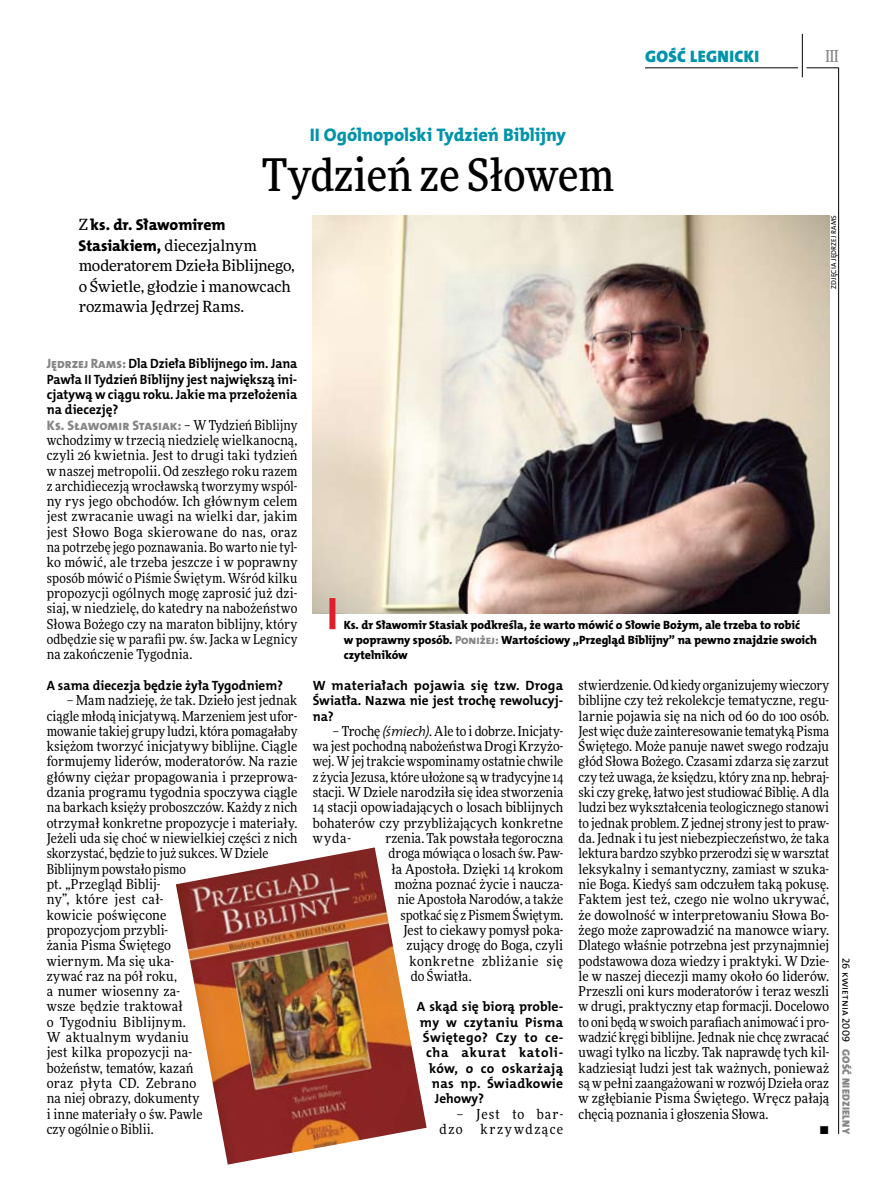
<style>
.page{position:relative;width:893px;height:1191px;background:#fff}
.page>*{position:absolute;margin:0;border:0;box-sizing:border-box;transform-origin:0 0}
.t1{font:500 45px "Freeday Narrow";color:#000}
.t2{font:18.3px "The Mix HP8 Ex Bld";color:#0093aa}
.t3{font:16.65px "The Mix HP9 Blk";letter-spacing:.02em;color:#0093aa}
.t4{font:500 16.5px "Freeday Narrow";color:#858486;scale:.9 1}
.t5{font:15.75px "The Mix HP8 Ex Bld";letter-spacing:-.005em;color:#000}
.t6{font:15.45px/20.4px "Freeday News";letter-spacing:-.01em;color:#000}
.t7{font:13.65px/15.3px "Freeday Narrow News";letter-spacing:.005em;color:#000;text-align:justify}
.t8{font:13.65px "The Mix HP8 Ex Bld";letter-spacing:.005em;color:#858486}
.t9{font:13.65px "Freeday Narrow News";letter-spacing:.035em;color:#000}
.t10{font:13.65px/15.3px "Freeday Narrow News";letter-spacing:.07em;color:#000}
.t11{font:13.65px "Freeday Narrow News";letter-spacing:.1em;color:#000}
.t12{font:13.5px/15.3px "The Mix HP7 Bld";color:#000;text-align:justify}
.t13{font:12px/15.3px "The Mix HP8 Ex Bld";letter-spacing:-.005em;color:#000}
.t14{font:10.5px "The Mix HP9 Blk";letter-spacing:.025em;color:#858486}
.t15{font:10.5px "The Mix HP5 Plain";letter-spacing:.02em;color:#000}
.t16{font:7.2px "The Mix HP5 Plain";letter-spacing:.015em;color:#000}
.s1{font-family:"Freeday News";font-size:15.45px}
.s2{font-family:"The Mix HP8 Ex Bld";font-size:15.75px}
.s3{font-family:"The Mix HP8 Ex Bld";color:#858486}
.s4{font-family:"Freeday Narrow News";color:#000}
.s5{color:#858486}
.s6{font-family:"The Mix HP4 Se Lig IT"}
</style>
<div class="page">
<hr style="left:806px;top:68px;width:33px;height:1px;background:#000">
<hr style="left:645px;top:68px;width:153px;height:1px;background:#000">
<hr style="left:838px;top:68px;width:1px;height:1066px;background:#000">
<hr style="left:802px;top:34px;width:1px;height:43px;background:#000">
<img style="left:313px;top:215px;width:516px;height:398px">
<img style="left:176px;top:847px;width:251px;height:317px">
<div style="left:329px;top:598px;width:6px;height:31px;background:#df1f2a"></div>
<h2 class="t2" style="left:310px;top:123px;width:258px">II Ogólnopolski Tydzień Biblijny</h2>
<h1 class="t1" style="left:262px;top:147px;width:353px">Tydzień ze Słowem</h1>
<p class="t5" style="left:79px;top:215px;width:147px"><span class="s1">Z</span> ks. dr. Sławomirem</p>
<p class="t6" style="left:79px;top:235px;width:218px"><span class="s2">Stasiakiem,</span> diecezjalnym moderatorem Dzieła Biblijnego, o Świetle, głodzie i manowcach rozmawia Jędrzej Rams.</p>
<p class="t3" style="left:645px;top:46px;width:115px">GOŚĆ LEGN ICKI</p>
<p class="t4" style="left:825px;top:46px;width:16px">III</p>
<p class="t16" style="left:829px;top:288px;width:75px;rotate:-90deg">Zdjęcia Jędrzej Rams</p>
<p class="t12" style="left:47px;top:356px;width:252px"><span class="s3">Jędrzej Rams:</span> Dla Dzieła Biblijnego im. Jana Pawła II Tydzień Biblijny jest największą ini&shy;cjatywą w ciągu roku. Jakie ma przełożenia na diecezję?</p>
<p class="t8" style="left:47px;top:416px;width:252px">Ks. Sławomir Stasiak: <span class="s4">– W Tydzień Biblijny</span></p>
<p class="t7" style="left:47px;top:432px;width:252px">wchodzimy w trzecią niedzielę wielkanocną, czyli 26 kwietnia. Jest to drugi taki tydzień w naszej metropolii. Od zeszłego roku razem z archidiecezją wrocławską tworzymy wspól&shy;ny rys jego obchodów. Ich głównym celem jest zwracanie uwagi na wielki dar, jakim jest Słowo Boga skierowane do nas, oraz na potrzebę jego poznawania. Bo warto nie tyl&shy;ko mówić, ale trzeba jeszcze i w poprawny sposób mówić o Piśmie Świętym. Wśród kilku propozycji ogólnych mogę zaprosić już dzi&shy;siaj, w niedzielę, do katedry na nabożeństwo Słowa Bożego czy na maraton biblijny, który odbędzie się w parafii pw. św. Jacka w Legnicy na zakończenie Tygodnia.</p>
<p class="t12" style="left:47px;top:678px;width:238px">A sama diecezja będzie żyła Tygodniem?</p>
<p class="t7" style="left:47px;top:692px;width:252px;text-align:left;text-indent:20px">– Mam nadzieję, że tak. Dzieło jest jednak ciągle młodą inicjatywą. Marzeniem jest ufor&shy;mowanie takiej grupy ludzi, która pomagałaby księżom tworzyć inicjatywy biblijne. Ciągle formujemy liderów, moderatorów. Na razie główny ciężar propagowania i przeprowa&shy;dzania programu tygodnia spoczywa ciągle na barkach księży proboszczów. Każdy z nich otrzymał konkretne propozycje i materiały.<br>Jeżeli uda się choć w niewielkiej części z nich skorzystać, będzie to już sukces. W Dziele<br>Biblijnym powstało pismo<br>pt. „Przegląd Biblij-<br>ny”, które jest cał-<br>kowicie poświęcone<br>propozycjom przybli-<br>żania Pisma Świętego<br>wiernym. Ma się uka-<br>zywać raz na pół roku,<br>a numer wiosenny za-<br>wsze będzie traktował<br>o Tygodniu Biblijnym.<br>W aktualnym wydaniu<br>jest kilka propozycji na-<br>bożeństw, tematów, kazań<br>oraz płyta CD. Zebrano<br>na niej obrazy, dokumenty<br>i inne materiały o św. Pawle<br>czy ogólnie o Biblii.</p>
<p class="t13" style="left:344px;top:617px;width:475px">Ks. dr Sławomir Stasiak podkreśla, że warto mówić o Słowie Bożym, ale trzeba to robić<br>w poprawny sposób. <span class="s5">Poniżej:</span> Wartościowy „Przegląd Biblijny” na pewno znajdzie swoich czytelników</p>
<p class="t12" style="left:313px;top:678px;width:252px">W materiałach pojawia się tzw. Droga Światła. Nazwa nie jest trochę rewolucyj&shy;na?</p>
<p class="t7" style="left:313px;top:723px;width:252px;text-indent:20px">– Trochę <span class="s6">(śmiech)</span>. Ale to i dobrze. Inicjaty&shy;wa jest pochodną nabożeństwa Drogi Krzyżo&shy;wej. Wjej trakcie wspominamy ostatnie chwile z życia Jezusa, które ułożone są w tradycyjne 14 stacji. W Dziele narodziła się idea stworzenia 14 stacji opowiadających o losach biblijnych bohaterów czy przybliżających konkretne wyda-</p>
<p class="t7" style="left:385px;top:830px;width:179px">rzenia. Tak powstała tegoroczna</p>
<p class="t7" style="left:388px;top:845px;width:176px">droga mówiąca o losach św. Paw-</p>
<p class="t7" style="left:391px;top:861px;width:173px">ła Apostoła. Dzięki 14 krokom</p>
<p class="t7" style="left:394px;top:876px;width:170px">można poznać życie i naucza-</p>
<p class="t7" style="left:397px;top:891px;width:167px">nie Apostoła Narodów, a także</p>
<p class="t7" style="left:400px;top:907px;width:164px">spotkać się z Pismem Świętym.</p>
<p class="t7" style="left:403px;top:922px;width:161px">Jest to ciekawy pomysł poka-</p>
<p class="t7" style="left:406px;top:937px;width:158px">zujący drogę do Boga, czyli</p>
<p class="t9" style="left:409px;top:952px;width:155px">konkretne zbliżanie się</p>
<p class="t7" style="left:411px;top:968px;width:62px">do Światła.</p>
<p class="t12" style="left:417px;top:999px;width:148px">A skąd się biorą proble-</p>
<p class="t12" style="left:420px;top:1014px;width:145px">my w czytaniu Pisma</p>
<p class="t12" style="left:423px;top:1030px;width:142px">Świętego? Czy to ce-</p>
<p class="t12" style="left:426px;top:1045px;width:139px">cha akurat katoli-</p>
<p class="t12" style="left:429px;top:1060px;width:136px">ków, o co oskarżają</p>
<p class="t12" style="left:432px;top:1076px;width:133px">nas np. Świadkowie</p>
<p class="t12" style="left:435px;top:1091px;width:51px">Jehowy?</p>
<p class="t10" style="left:439px;top:1106px;width:125px;text-indent:17px">– Jest to bar&shy;dzo</p>
<p class="t11" style="left:481px;top:1120px;width:84px">krzywdzące</p>
<p class="t7" style="left:579px;top:677px;width:252px">stwierdzenie. Od kiedy organizujemy wieczory</p>
<p class="t7" style="left:579px;top:692px;width:252px">biblijne czy też rekolekcje tematyczne, regu-</p>
<p class="t7" style="left:579px;top:708px;width:252px">larnie pojawia się na nich od 60 do 100 osób.</p>
<p class="t7" style="left:579px;top:723px;width:252px">Jest więc duże zainteresowanie tematyką Pisma</p>
<p class="t7" style="left:579px;top:738px;width:252px">Świętego. Może panuje nawet swego rodzaju</p>
<p class="t7" style="left:579px;top:754px;width:252px">głód Słowa Bożego. Czasami zdarza się zarzut</p>
<p class="t7" style="left:579px;top:769px;width:252px">czy też uwaga, że księdzu, który zna np. hebraj-</p>
<p class="t7" style="left:579px;top:784px;width:252px">ski czy grekę, łatwo jest studiować Biblię. A dla</p>
<p class="t7" style="left:579px;top:799px;width:252px">ludzi bez wykształcenia teologicznego stanowi</p>
<p class="t7" style="left:579px;top:815px;width:252px">to jednak problem. Z jednej strony jest to praw-</p>
<p class="t7" style="left:579px;top:830px;width:252px">da. Jednak i tu jest niebezpieczeństwo, że taka</p>
<p class="t7" style="left:579px;top:845px;width:252px">lektura bardzo szybko przerodzi się w warsztat</p>
<p class="t7" style="left:579px;top:861px;width:252px">leksykalny i semantyczny, zamiast w szuka-</p>
<p class="t7" style="left:579px;top:876px;width:252px">nie Boga. Kiedyś sam odczułem taką pokusę.</p>
<p class="t7" style="left:579px;top:891px;width:252px">Faktem jest też, czego nie wolno ukrywać,</p>
<p class="t7" style="left:579px;top:907px;width:252px">że dowolność w interpretowaniu Słowa Bo-</p>
<p class="t7" style="left:579px;top:922px;width:252px">żego może zaprowadzić na manowce wiary.</p>
<p class="t7" style="left:579px;top:937px;width:252px">Dlatego właśnie potrzebna jest przynajmniej</p>
<p class="t7" style="left:579px;top:953px;width:252px">podstawowa doza wiedzy i praktyki. W Dzie-</p>
<p class="t7" style="left:579px;top:968px;width:252px">le w naszej diecezji mamy około 60 liderów.</p>
<p class="t7" style="left:579px;top:983px;width:252px">Przeszli oni kurs moderatorów i teraz weszli</p>
<p class="t7" style="left:579px;top:998px;width:252px">w drugi, praktyczny etap formacji. Docelowo</p>
<p class="t7" style="left:579px;top:1014px;width:252px">to oni będą w swoich parafiach animować i pro-</p>
<p class="t7" style="left:579px;top:1029px;width:252px">wadzić kręgi biblijne. Jednak nie chcę zwracać</p>
<p class="t7" style="left:579px;top:1044px;width:252px">uwagi tylko na liczby. Tak naprawdę tych kil-</p>
<p class="t7" style="left:579px;top:1060px;width:252px">kadziesiąt ludzi jest tak ważnych, ponieważ</p>
<p class="t7" style="left:579px;top:1075px;width:252px">są w pełni zaangażowani w rozwój Dzieła oraz</p>
<p class="t7" style="left:579px;top:1090px;width:252px">w zgłębianie Pisma Świętego. Wręcz pałają</p>
<p class="t7" style="left:579px;top:1106px;width:191px">chęcią poznania i głoszenia Słowa.</p>
<p class="t7" style="left:819px;top:1121px;width:11px">•</p>
<p class="t15" style="left:853px;top:957px;width:86px;rotate:90deg">26 kwietnia 2009</p>
<p class="t14" style="left:853px;top:1049px;width:86px;rotate:90deg">GOŚĆ NIEDZIELNY</p>
</div>
